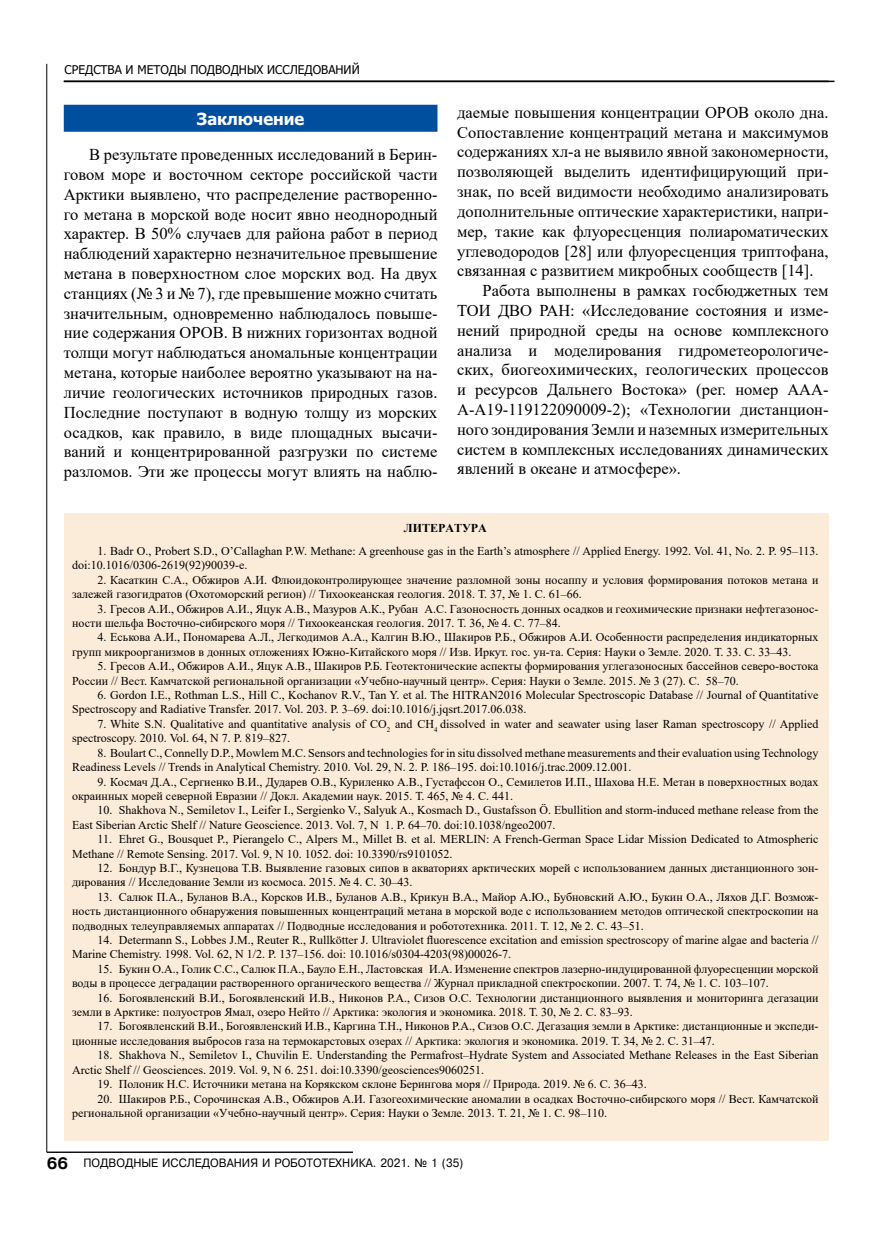
<style>
.page{position:relative;width:893px;height:1234px;background:#fff}
.page>*{position:absolute;margin:0;border:0;box-sizing:border-box;transform-origin:0 0}
.t1{font:16.5px/19.8px "Times New Roman";color:#000;text-align:justify}
.t2{font:700 16.5px "Tahoma";color:#fff}
.t3{font:12px/14.4px "Times New Roman";color:#000}
.t4{font:12px "Pragmatica Cyrillic";color:#000;scale:.95 1}
.t5{font:12px "Tahoma";color:#000}
.t6{font:700 12px "Times New Roman";color:#000}
.s1{font-family:"Pragmatica CTT";font-weight:700;font-size:16.5px}
</style>
<div class="page">
<hr style="left:47px;top:64px;width:1px;height:1087px;background:#000">
<hr style="left:47px;top:1151px;width:306px;height:1px;background:#000">
<hr style="left:64px;top:81px;width:770px;height:1px;background:#000">
<div style="left:64px;top:512px;width:765px;height:628px;background:#fbebd9"></div>
<div style="left:64px;top:105px;width:373px;height:27px;background:#004f9f"></div>
<p class="t5" style="left:65px;top:62px;width:297px">СРЕДСТВА И МЕТОДЫ ПОДВОДНЫХ ИССЛЕДОВАНИЙ</p>
<h1 class="t2" style="left:197px;top:107px;width:109px">Заключение</h1>
<p class="t1" style="left:64px;top:144px;width:375px;text-indent:26px">В результате проведенных исследований в Берин&shy;говом море и восточном секторе российской части Арктики выявлено, что распределение растворенно&shy;го метана в морской воде носит явно неоднородный характер. В 50% случаев для района работ в период наблюдений характерно незначительное превышение метана в поверхностном слое морских вод. На двух станциях (№ 3 и № 7), где превышение можно считать значительным, одновременно наблюдалось повыше&shy;ние содержания ОРОВ. В нижних горизонтах водной толщи могут наблюдаться аномальные концентрации метана, которые наиболее вероятно указывают на на&shy;личие геологических источников природных газов.<br>Последние поступают в водную толщу из морских осадков, как правило, в виде площадных высачи&shy;ваний и концентрированной разгрузки по системе разломов. Эти же процессы могут влиять на наблю-</p>
<h1 class="t1" style="left:457px;top:102px;width:373px">даемые повышения концентрации ОРОВ около дна.</h1>
<h1 class="t1" style="left:457px;top:122px;width:373px">Сопоставление концентраций метана и максимумов</h1>
<h1 class="t1" style="left:457px;top:141px;width:373px">содержаниях хл-а не выявило явной закономерности,</h1>
<h1 class="t1" style="left:457px;top:161px;width:373px">позволяющей выделить идентифицирующий при-</h1>
<h1 class="t1" style="left:457px;top:181px;width:373px">знак, по всей видимости необходимо анализировать</h1>
<h1 class="t1" style="left:457px;top:201px;width:373px">дополнительные оптические характеристики, напри-</h1>
<h1 class="t1" style="left:457px;top:221px;width:373px">мер, такие как флуоресценция полиароматических</h1>
<h1 class="t1" style="left:457px;top:240px;width:373px">углеводородов [28] или флуоресценция триптофана,</h1>
<h1 class="t1" style="left:457px;top:260px;width:358px">связанная с развитием микробных сообществ [14].</h1>
<h1 class="t1" style="left:483px;top:280px;width:347px">Работа выполнены в рамках госбюджетных тем</h1>
<h1 class="t1" style="left:457px;top:300px;width:373px">ТОИ ДВО РАН: «Исследование состояния и изме-</h1>
<h1 class="t1" style="left:457px;top:320px;width:373px">нений природной среды на основе комплексного</h1>
<h1 class="t1" style="left:457px;top:339px;width:373px">анализа и моделирования гидрометеорологиче-</h1>
<h1 class="t1" style="left:457px;top:359px;width:373px">ских, биогеохимических, геологических процессов</h1>
<h1 class="t1" style="left:457px;top:379px;width:373px">и ресурсов Дальнего Востока» (рег. номер ААА-</h1>
<h1 class="t1" style="left:457px;top:399px;width:373px">А-А19-119122090009-2); «Технологии дистанцион-</h1>
<h1 class="t1" style="left:457px;top:419px;width:373px">ного зондирования Земли и наземных измерительных</h1>
<h1 class="t1" style="left:457px;top:438px;width:373px">систем в комплексных исследованиях динамических</h1>
<h1 class="t1" style="left:457px;top:458px;width:225px">явлений в океане и атмосфере».</h1>
<p class="t6" style="left:404px;top:518px;width:85px">ЛИТЕРАТУРА</p>
<p class="t3" style="left:72px;top:543px;width:748px;text-indent:26px">1. Badr O., Probert S.D., O’Callaghan P.W. Methane: A greenhouse gas in the Earth’s atmosphere // Applied Energy. 1992. Vol. 41, No. 2. P. 95–113. doi:10.1016/0306-2619(92)90039-e.</p>
<p class="t3" style="left:72px;top:572px;width:748px;text-indent:26px">2. Касаткин С.А., Обжиров А.И. Флюидоконтролирующее значение разломной зоны носаппу и условия формирования потоков метана и залежей газогидратов (Охотоморский регион) // Тихоокеанская геология. 2018. Т. 37, № 1. С. 61–66.</p>
<p class="t3" style="left:72px;top:601px;width:748px;text-indent:26px">3. Гресов А.И., Обжиров А.И., Яцук А.В., Мазуров А.К., Рубан А.С. Газоносность донных осадков и геохимические признаки нефтегазонос&shy;ности шельфа Восточно-сибирского моря // Тихоокеанская геология. 2017. Т. 36, № 4. С. 77–84.</p>
<p class="t3" style="left:72px;top:629px;width:748px;text-indent:26px">4. Еськова А.И., Пономарева А.Л., Легкодимов А.А., Калгин В.Ю., Шакиров Р.Б., Обжиров А.И. Особенности распределения индикаторных групп микроорганизмов в донных отложениях Южно-Китайского моря // Изв. Иркут. гос. ун-та. Серия: Науки о Земле. 2020. Т. 33. С. 33–43.</p>
<p class="t3" style="left:72px;top:658px;width:748px;text-indent:26px">5. Гресов А.И., Обжиров А.И., Яцук А.В., Шакиров Р.Б. Геотектонические аспекты формирования углегазоносных бассейнов северо-востока<br>России // Вест. Камчатской региональной организации «Учебно-научный центр». Серия: Науки о Земле. 2015. № 3 (27). С. 58–70.</p>
<p class="t3" style="left:72px;top:687px;width:748px;text-indent:26px">6. Gordon I.E., Rothman L.S., Hill C., Kochanov R.V., Tan Y. et al. The HITRAN2016 Molecular Spectroscopic Database // Journal of Quantitative<br>Spectroscopy and Radiative Transfer. 2017. Vol. 203. P. 3–69. doi:10.1016/j.jqsrt.2017.06.038.</p>
<p class="t3" style="left:72px;top:716px;width:748px;text-indent:26px">7. White S.N. Qualitative and quantitative analysis of CO<sub>2</sub> and CH<sub>4</sub> dissolved in water and seawater using laser Raman spectroscopy // Applied spectroscopy. 2010. Vol. 64, N 7. P. 819–827.</p>
<p class="t3" style="left:72px;top:745px;width:748px;text-indent:26px">8. Boulart C., Connelly D.P., Mowlem M.C. Sensors and technologies for in situ dissolved methane measurements and their evaluation using Technology<br>Readiness Levels // Trends in Analytical Chemistry. 2010. Vol. 29, N. 2. P. 186–195. doi:10.1016/j.trac.2009.12.001.</p>
<p class="t3" style="left:72px;top:773px;width:748px;text-indent:26px">9. Космач Д.А., Сергиенко В.И., Дударев О.В., Куриленко А.В., Густафссон О., Семилетов И.П., Шахова Н.Е. Метан в поверхностных водах окраинных морей северной Евразии // Докл. Академии наук. 2015. Т. 465, № 4. С. 441.</p>
<p class="t3" style="left:72px;top:802px;width:748px;text-indent:26px">10. Shakhova N., Semiletov I., Leifer I., Sergienko V., Salyuk A., Kosmach D., Gustafsson Ö. Ebullition and storm-induced methane release from the<br>East Siberian Arctic Shelf // Nature Geoscience. 2013. Vol. 7, N 1. P. 64–70. doi:10.1038/ngeo2007.</p>
<p class="t3" style="left:72px;top:831px;width:748px;text-indent:26px">11. Ehret G., Bousquet P., Pierangelo C., Alpers M., Millet B. et al. MERLIN: A French-German Space Lidar Mission Dedicated to Atmospheric<br>Methane // Remote Sensing. 2017. Vol. 9, N 10. 1052. doi: 10.3390/rs9101052.</p>
<p class="t3" style="left:72px;top:860px;width:748px;text-indent:26px">12. Бондур В.Г., Кузнецова Т.В. Выявление газовых сипов в акваториях арктических морей с использованием данных дистанционного зон&shy;дирования // Исследование Земли из космоса. 2015. № 4. С. 30–43.</p>
<p class="t3" style="left:72px;top:889px;width:748px;text-align:justify;text-indent:26px">13. Салюк П.А., Буланов В.А., Корсков И.В., Буланов А.В., Крикун В.А., Майор А.Ю., Бубновский А.Ю., Букин О.А., Ляхов Д.Г. Возмож&shy;ность дистанционного обнаружения повышенных концентраций метана в морской воде с использованием методов оптической спектроскопии на подводных телеуправляемых аппаратах // Подводные исследования и робототехника. 2011. Т. 12, № 2. С. 43–51.</p>
<p class="t3" style="left:72px;top:932px;width:748px;text-indent:26px">14. Determann S., Lobbes J.M., Reuter R., Rullkötter J. Ultraviolet fluorescence excitation and emission spectroscopy of marine algae and bacteria //<br>Marine Chemistry. 1998. Vol. 62, N 1/2. P. 137–156. doi: 10.1016/s0304-4203(98)00026-7.</p>
<p class="t3" style="left:72px;top:961px;width:748px;text-indent:26px">15. Букин О.А., Голик С.С., Салюк П.А., Бауло Е.Н., Ластовская И.А. Изменение спектров лазерно-индуцированной флуоресценции морской воды в процессе деградации растворенного органического вещества // Журнал прикладной спектроскопии. 2007. Т. 74, № 1. С. 103–107.</p>
<p class="t3" style="left:72px;top:989px;width:748px;text-indent:26px">16. Богоявленский В.И., Богоявленский И.В., Никонов Р.А., Сизов О.С. Технологии дистанционного выявления и мониторинга дегазации земли в Арктике: полуостров Ямал, озеро Нейто // Арктика: экология и экономика. 2018. Т. 30, № 2. С. 83–93.</p>
<p class="t3" style="left:72px;top:1018px;width:748px;text-indent:26px">17. Богоявленский В.И., Богоявленский И.В., Каргина Т.Н., Никонов Р.А., Сизов О.С. Дегазация земли в Арктике: дистанционные и экспеди&shy;ционные исследования выбросов газа на термокарстовых озерах // Арктика: экология и экономика. 2019. Т. 34, № 2. С. 31–47.</p>
<p class="t3" style="left:72px;top:1047px;width:748px;text-indent:26px">18. Shakhova N., Semiletov I., Chuvilin E. Understanding the Permafrost–Hydrate System and Associated Methane Releases in the East Siberian<br>Arctic Shelf // Geosciences. 2019. Vol. 9, N 6. 251. doi:10.3390/geosciences9060251.</p>
<p class="t3" style="left:98px;top:1076px;width:551px">19. Полоник Н.С. Источники метана на Корякском склоне Берингова моря // Природа. 2019. № 6. С. 36–43.</p>
<p class="t3" style="left:72px;top:1090px;width:748px;text-indent:26px">20. Шакиров Р.Б., Сорочинская А.В., Обжиров А.И. Газогеохимические аномалии в осадках Восточно-сибирского моря // Вест. Камчатской региональной организации «Учебно-научный центр». Серия: Науки о Земле. 2013. Т. 21, № 1. С. 98–110.</p>
<p class="t4" style="left:47px;top:1156px;width:440px"><span class="s1">66</span> ПОДВОДНЫЕ ИССЛЕДОВАНИЯ И РОБОТОТЕХНИКА. 2021. ¹ 1 (35)</p>
</div>
